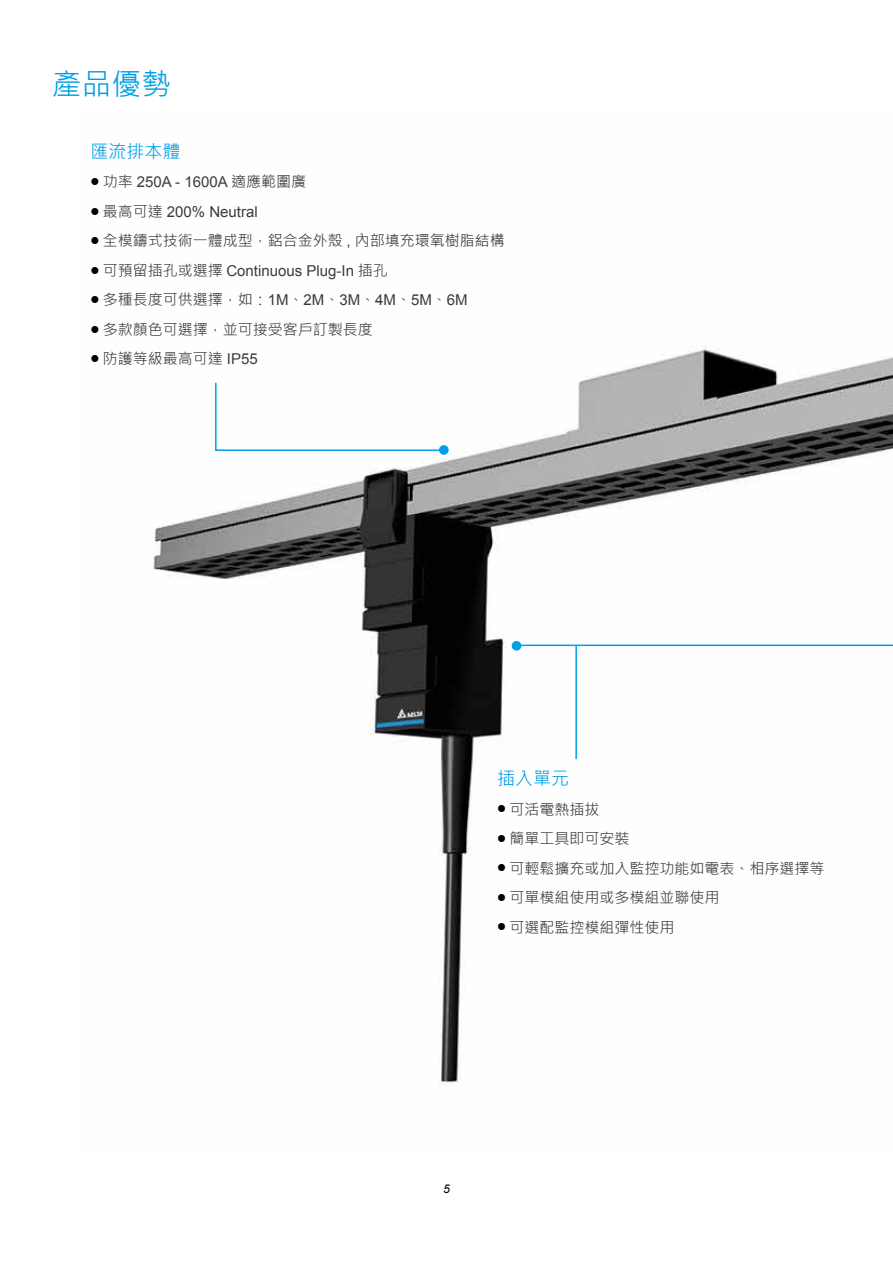
<style>
.page{position:relative;width:893px;height:1263px;background:#fff}
.page>*{position:absolute;margin:0;border:0;box-sizing:border-box;transform-origin:0 0}
.t1{font:30px "Microsoft Jheng Hei";color:#00a0e9}
.t2{font:18px "Microsoft Jheng Hei";color:#00a0e9}
.t3{font:15px "Microsoft Jheng Hei";color:#3e3a39}
.t4{font:15px "Arial";color:#3e3a39}
.t5{font:italic 12px "Arial";color:#000}
.s1{font-family:"Microsoft Jheng Hei"}
.s2{font-family:"Arial"}
</style>
<div class="page">
<img style="left:153px;top:347px;width:740px;height:742px">
<svg style="left:214px;top:381px;width:231px;height:71px"></svg>
<div style="left:439px;top:445px;width:10px;height:10px;background:#00a0e9;border-radius:50%"></div>
<hr style="left:518px;top:644px;width:375px;height:2px;background:#00a0e9">
<hr style="left:575px;top:645px;width:2px;height:114px;background:#00a0e9">
<div style="left:512px;top:641px;width:9px;height:10px;background:#00a0e9;border-radius:50%"></div>
<h1 class="t1" style="left:51px;top:65px;width:121px">產品優勢</h1>
<p class="t2" style="left:90px;top:140px;width:91px">匯流排本體</p>
<p class="t4" style="left:90px;top:172px;width:217px"><sup>●</sup> <span class="s1">功率</span> 250A - 1600A <span class="s1">適應範圍廣</span></p>
<p class="t4" style="left:90px;top:202px;width:169px"><sup>●</sup> <span class="s1">最高可達</span> 200% Neutral</p>
<p class="t3" style="left:90px;top:231px;width:416px"><sup>●</sup> 全模鑄式技術一體成型，鋁合金外殼 <span class="s2">,</span> 內部填充環氧樹脂結構</p>
<p class="t4" style="left:90px;top:261px;width:299px"><sup>●</sup> <span class="s1">可預留插孔或選擇</span> Continuous Plug-In <span class="s1">插孔</span></p>
<p class="t3" style="left:90px;top:290px;width:379px"><sup>●</sup> 多種長度可供選擇，如：<span class="s2">1M</span>、<span class="s2">2M</span>、<span class="s2">3M</span>、<span class="s2">4M</span>、<span class="s2">5M</span>、<span class="s2">6M</span></p>
<p class="t3" style="left:90px;top:320px;width:284px"><sup>●</sup> 多款顏色可選擇，並可接受客戶訂製長度</p>
<p class="t3" style="left:90px;top:349px;width:169px"><sup>●</sup> 防護等級最高可達 <span class="s2">IP55</span></p>
<p class="t2" style="left:497px;top:767px;width:73px">插入單元</p>
<p class="t3" style="left:497px;top:800px;width:104px"><sup>●</sup> 可活電熱插拔</p>
<p class="t3" style="left:497px;top:829px;width:134px"><sup>●</sup> 簡單工具即可安裝</p>
<p class="t3" style="left:497px;top:859px;width:329px"><sup>●</sup> 可輕鬆擴充或加入監控功能如電表、相序選擇等</p>
<p class="t3" style="left:497px;top:888px;width:224px"><sup>●</sup> 可單模組使用或多模組並聯使用</p>
<p class="t3" style="left:497px;top:918px;width:179px"><sup>●</sup> 可選配監控模組彈性使用</p>
<p class="t5" style="left:443px;top:1181px;width:8px">5</p>
</div>
